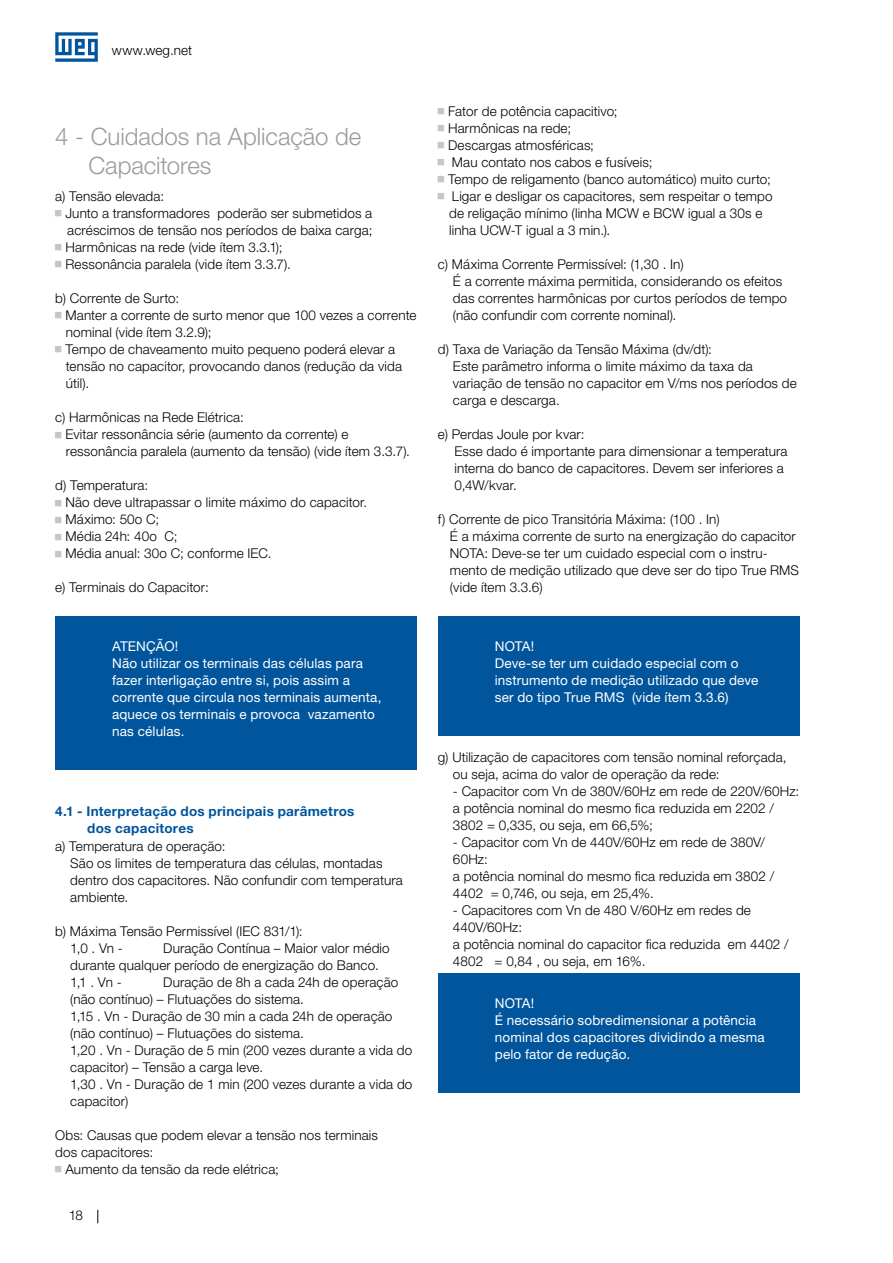
<style>
.page{position:relative;width:893px;height:1263px;background:#fff}
.page>*{position:absolute;margin:0;border:0;box-sizing:border-box;transform-origin:0 0}
.t1{font:300 24px/29.7px "Helvetica Neue LT Pro";letter-spacing:-.005em;color:#9c9c9c}
.t2{font:300 13.5px/17px "Helvetica Neue LT Pro";letter-spacing:.01em;color:#000}
.t3{font:13.5px/17px "Helvetica Neue LT Pro";letter-spacing:.01em;color:#fff}
.t4{font:700 13.5px/17px "Helvetica Neue LT Pro";letter-spacing:.02em;color:#00559d}
</style>
<div class="page">
<svg style="left:55px;top:32px;width:43px;height:30px"></svg>
<svg style="left:97px;top:1210px;width:1px;height:13px"></svg>
<div style="left:55px;top:617px;width:362px;height:153px;background:#00559d"></div>
<div style="left:438px;top:974px;width:361px;height:119px;background:#00559d"></div>
<div style="left:438px;top:617px;width:361px;height:119px;background:#00559d"></div>
<p class="t2" style="left:112px;top:42px;width:82px">www.weg.net</p>
<h1 class="t1" style="left:89px;top:121px;width:274px;text-indent:-33px">4 - Cuidados na Aplicação de<br>Capacitores</h1>
<p class="t2" style="left:65px;top:187px;width:308px;text-indent:-10px">a) Tensão elevada:<br>Junto a transformadores poderão ser submetidos a acréscimos de tensão nos períodos de baixa carga; Harmônicas na rede (vide ítem 3.3.1);<br>Ressonância paralela (vide ítem 3.3.7).</p>
<p class="t2" style="left:65px;top:289px;width:353px;text-indent:-10px">b) Corrente de Surto:<br>Manter a corrente de surto menor que 100 vezes a corrente nominal (vide ítem 3.2.9);<br>Tempo de chaveamento muito pequeno poderá elevar a tensão no capacitor, provocando danos (redução da vida útil).</p>
<p class="t2" style="left:65px;top:409px;width:346px;text-indent:-10px">c) Harmônicas na Rede Elétrica:<br>Evitar ressonância série (aumento da corrente) e ressonância paralela (aumento da tensão) (vide ítem 3.3.7).</p>
<p class="t2" style="left:65px;top:477px;width:303px;text-indent:-10px">d) Temperatura:<br>Não deve ultrapassar o limite máximo do capacitor.<br>Máximo: 50o C;<br>Média 24h: 40o C;<br>Média anual: 30o C; conforme IEC.</p>
<p class="t2" style="left:55px;top:579px;width:155px">e) Terminais do Capacitor:</p>
<p class="t3" style="left:112px;top:637px;width:271px">ATENÇÃO!<br>Não utilizar os terminais das células para fazer interligação entre si, pois assim a corrente que circula nos terminais aumenta, aquece os terminais e provoca vazamento nas células.</p>
<p class="t4" style="left:87px;top:803px;width:269px;text-indent:-32px">4.1 - Interpretação dos principais parâmetros dos capacitores</p>
<p class="t2" style="left:70px;top:837px;width:334px;text-indent:-15px">a) Temperatura de operação:<br>São os limites de temperatura das células, montadas dentro dos capacitores. Não confundir com temperatura ambiente.</p>
<p class="t2" style="left:70px;top:922px;width:234px;text-indent:-15px">b) Máxima Tensão Permissível (IEC 831/1):<br>1,0 . Vn -</p>
<p class="t2" style="left:70px;top:939px;width:321px;text-indent:93px">Duração Contínua – Maior valor médio durante qualquer período de energização do Banco.<br>1,1 . Vn -</p>
<p class="t2" style="left:70px;top:973px;width:344px;text-indent:93px">Duração de 8h a cada 24h de operação (não contínuo) – Flutuações do sistema.<br>1,15 . Vn - Duração de 30 min a cada 24h de operação (não contínuo) – Flutuações do sistema.<br>1,20 . Vn - Duração de 5 min (200 vezes durante a vida do capacitor) – Tensão a carga leve.<br>1,30 . Vn - Duração de 1 min (200 vezes durante a vida do capacitor)</p>
<p class="t2" style="left:55px;top:1126px;width:324px">Obs: Causas que podem elevar a tensão nos terminais</p>
<p class="t2" style="left:55px;top:1143px;width:99px">dos capacitores:</p>
<p class="t2" style="left:65px;top:1160px;width:215px">Aumento da tensão da rede elétrica;</p>
<p class="t2" style="left:69px;top:1207px;width:16px">18</p>
<p class="t2" style="left:448px;top:102px;width:326px">Fator de potência capacitivo;<br>Harmônicas na rede;<br>Descargas atmosféricas;<br>Mau contato nos cabos e fusíveis;<br>Tempo de religamento (banco automático) muito curto; Ligar e desligar os capacitores, sem respeitar o tempo de religação mínimo (linha MCW e BCW igual a 30s e linha UCW-T igual a 3 min.).</p>
<p class="t2" style="left:453px;top:255px;width:336px;text-indent:-15px">c) Máxima Corrente Permissível: (1,30 . In)<br>É a corrente máxima permitida, considerando os efeitos das correntes harmônicas por curtos períodos de tempo (não confundir com corrente nominal).</p>
<p class="t2" style="left:453px;top:340px;width:345px;text-indent:-15px">d) Taxa de Variação da Tensão Máxima (dv/dt):<br>Este parâmetro informa o limite máximo da taxa da variação de tensão no capacitor em V/ms nos períodos de carga e descarga.</p>
<p class="t2" style="left:454px;top:426px;width:335px;text-indent:-16px">e) Perdas Joule por kvar:<br>Esse dado é importante para dimensionar a temperatura interna do banco de capacitores. Devem ser inferiores a 0,4W/kvar.</p>
<p class="t2" style="left:450px;top:511px;width:351px;text-indent:-12px">f) Corrente de pico Transitória Máxima: (100 . In)<br>É a máxima corrente de surto na energização do capacitor NOTA: Deve-se ter um cuidado especial com o instru&shy;mento de medição utilizado que deve ser do tipo True RMS (vide ítem 3.3.6)</p>
<p class="t3" style="left:495px;top:637px;width:265px">NOTA!<br>Deve-se ter um cuidado especial com o instrumento de medição utilizado que deve ser do tipo True RMS (vide ítem 3.3.6)</p>
<p class="t2" style="left:453px;top:749px;width:335px;text-indent:-15px">g) Utilização de capacitores com tensão nominal reforçada, ou seja, acima do valor de operação da rede:</p>
<p class="t2" style="left:453px;top:783px;width:348px">- Capacitor com Vn de 380V/60Hz em rede de 220V/60Hz: a potência nominal do mesmo fica reduzida em 2202 /<br>3802 = 0,335, ou seja, em 66,5%;</p>
<p class="t2" style="left:453px;top:834px;width:323px">- Capacitor com Vn de 440V/60Hz em rede de 380V/ 60Hz:<br>a potência nominal do mesmo fica reduzida em 3802 / 4402 = 0,746, ou seja, em 25,4%.</p>
<p class="t2" style="left:453px;top:902px;width:337px">- Capacitores com Vn de 480 V/60Hz em redes de 440V/60Hz:<br>a potência nominal do capacitor fica reduzida em 4402 / 4802 = 0,84 , ou seja, em 16%.</p>
<p class="t3" style="left:495px;top:994px;width:271px">NOTA!<br>É necessário sobredimensionar a potência nominal dos capacitores dividindo a mesma pelo fator de redução.</p>
</div>
